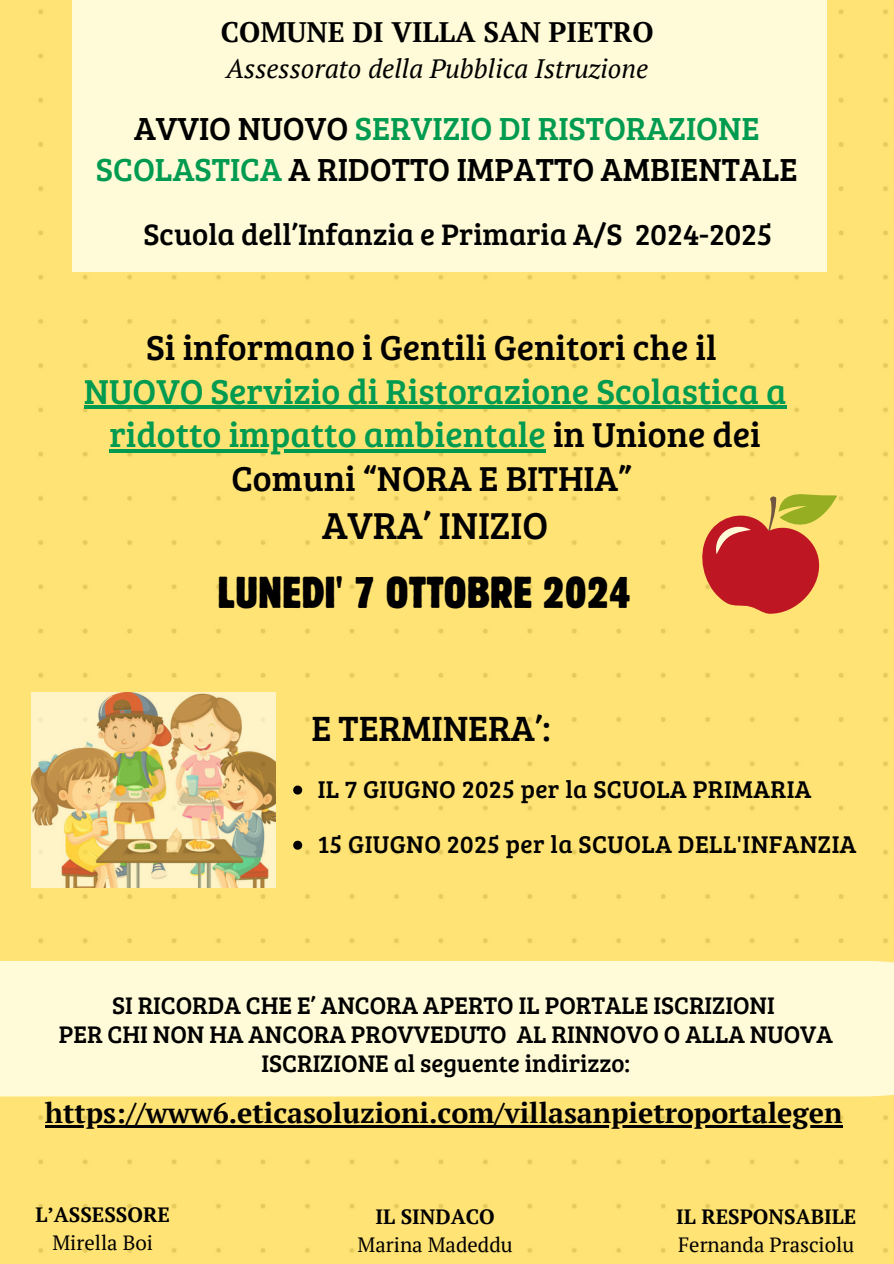
<style>
.page{position:relative;width:894px;height:1264px;background:#fff}
.page>*{position:absolute;margin:0;border:0;box-sizing:border-box;transform-origin:0 0}
.t1{font:condensed 44.25px "Block W1 G";color:#000}
.t2{font:38.7px "Bree Serif";color:#000}
.t3{font:36.3px "Bree Serif";color:#000}
.t4{font:35.7px/43.8px "Bree Serif";color:#009b50;text-align:center}
.t5{font:35.7px/43.8px "Bree Serif";color:#000;text-align:center}
.t6{font:33px/40.5px "Bree Serif";color:#000;text-align:center}
.t7{font:30.6px "Bree Serif";color:#000}
.t8{font:700 28.5px "PT Serif";color:#000}
.t9{font:700 28.2px "PT Serif";color:#000}
.t10{font:italic 26.7px "PT Serif";color:#000}
.t11{font:25.05px "Bree Serif";letter-spacing:.015em;color:#000}
.t12{font:24.9px/29.2px "Bree Serif";color:#000;text-align:center}
.t13{font:20.7px "PT Serif";color:#000}
.t14{font:700 20.7px "PT Serif";color:#000}
.s1{color:#009b50}
.s2{color:#000}
</style>
<div class="page">
<div style="left:0;top:0;width:893px;height:1263px;background:#ffe374"></div>
<img style="left:31px;top:692px;width:244px;height:195px">
<div style="left:0;top:960px;width:893px;height:136px;background:#fffbd8"></div>
<div style="left:72px;top:0;width:754px;height:272px;background:#fffbd8"></div>
<svg style="left:684px;top:481px;width:154px;height:147px;background:#e09251"></svg>
<svg style="left:293px;top:785px;width:9px;height:9px"></svg>
<svg style="left:293px;top:840px;width:9px;height:9px"></svg>
<hr style="left:84px;top:406px;width:702px;height:3px;background:#009b50">
<hr style="left:109px;top:449px;width:436px;height:4px;background:#009b50">
<hr style="left:45px;top:1125px;width:797px;height:2px;background:#000">
<p class="t9" style="left:221px;top:13px;width:434px">COMUNE DI VILLA SAN PIETRO</p>
<p class="t10" style="left:226px;top:51px;width:423px">Assessorato della Pubblica Istruzione</p>
<h6 class="t6" style="left:96px;top:107px;width:703px">AVVIO NUOVO <span class="s1">SERVIZIO DI RISTORAZIONE<br>SCOLASTICA</span> A RIDOTTO IMPATTO AMBIENTALE</h6>
<p class="t7" style="left:144px;top:212px;width:630px">Scuola dell’Infanzia e Primaria A/S 2024-2025</p>
<h1 class="t4" style="left:84px;top:323px;width:703px"><span class="s2">Si informano i Gentili Genitori che il<br></span>NUOVO Servizio di Ristorazione Scolastica a</h1>
<p class="t5" style="left:109px;top:411px;width:652px"><span class="s1">ridotto impatto ambientale</span> in Unione dei<br>Comuni “NORA E BITHIA”</p>
<p class="t2" style="left:322px;top:497px;width:228px">AVRA’ INIZIO</p>
<h2 class="t1" style="left:217px;top:564px;width:415px">LUNEDI' 7 OTTOBRE 2024</h2>
<h5 class="t3" style="left:311px;top:701px;width:241px">E TERMINERA’:</h5>
<h3 class="t11" style="left:318px;top:771px;width:495px">IL 7 GIUGNO 2025 per la SCUOLA PRIMARIA</h3>
<p class="t11" style="left:318px;top:826px;width:540px">15 GIUGNO 2025 per la SCUOLA DELL'INFANZIA</p>
<h2 class="t12" style="left:112px;top:989px;width:664px">SI RICORDA CHE E’ ANCORA APERTO IL PORTALE ISCRIZIONI</h2>
<p class="t12" style="left:59px;top:1018px;width:775px">PER CHI NON HA ANCORA PROVVEDUTO AL RINNOVO O ALLA NUOVA<br>ISCRIZIONE al seguente indirizzo:</p>
<h6 class="t8" style="left:45px;top:1093px;width:798px">https://www6.eticasoluzioni.com/villasanpietroportalegen</h6>
<p class="t14" style="left:35px;top:1200px;width:136px">L’ASSESSORE</p>
<p class="t13" style="left:52px;top:1228px;width:102px">Mirella Boi</p>
<p class="t14" style="left:375px;top:1202px;width:121px">IL SINDACO</p>
<p class="t13" style="left:357px;top:1230px;width:156px">Marina Madeddu</p>
<h4 class="t14" style="left:676px;top:1202px;width:182px">IL RESPONSABILE</h4>
<p class="t13" style="left:678px;top:1230px;width:178px">Fernanda Prasciolu</p>
</div>
